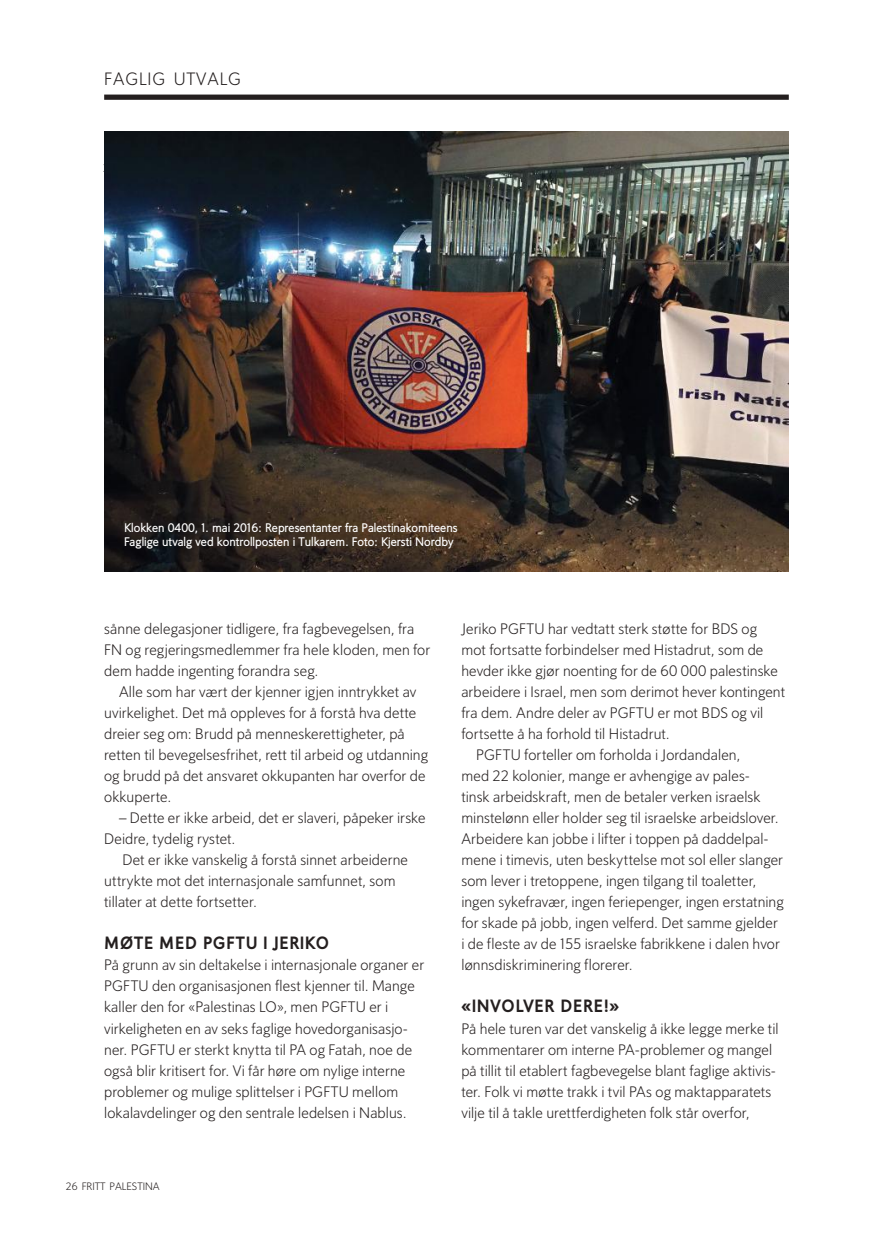
<style>
.page{position:relative;width:893px;height:1241px;background:#fff}
.page>*{position:absolute;margin:0;border:0;box-sizing:border-box;transform-origin:0 0}
.t1{font:900 17.5px "Oslo";letter-spacing:.05em;color:#241f1f}
.t2{font:300 17.5px "Oslo";letter-spacing:.05em;color:#241f1f}
.t3{font:300 14.88px/21px "Oslo";letter-spacing:.01em;color:#241f1f}
.t4{font:700 12.25px/14px "Oslo";color:#fff}
.t5{font:300 10.5px "Oslo";color:#241f1f}
</style>
<div class="page">
<div style="left:104px;top:94px;width:685px;height:6px;background:#241f1f"></div>
<img style="left:104px;top:131px;width:685px;height:440px">
<p class="t2" style="left:104px;top:69px;width:138px">FAGLIG UTVALG</p>
<p class="t4" style="left:124px;top:521px;width:335px">Klokken 0400, 1. mai 2016: Representanter fra Palestinakomiteens<br>Faglige utvalg ved kontrollposten i Tulkarem. Foto: Kjersti Nordby</p>
<p class="t3" style="left:104px;top:618px;width:328px">sånne delegasjoner tidligere, fra fagbevegelsen, fra<br>FN og regjeringsmedlemmer fra hele kloden, men for dem hadde ingenting forandra seg.</p>
<p class="t3" style="left:104px;top:681px;width:325px;text-indent:15px">Alle som har vært der kjenner igjen inntrykket av uvirkelighet. Det må oppleves for å forstå hva dette dreier seg om: Brudd på menneskerettigheter, på retten til bevegelsesfrihet, rett til arbeid og utdanning og brudd på det ansvaret okkupanten har overfor de okkuperte.</p>
<p class="t3" style="left:104px;top:807px;width:323px;text-indent:15px">– Dette er ikke arbeid, det er slaveri, påpeker irske<br>Deidre, tydelig rystet.</p>
<p class="t3" style="left:104px;top:849px;width:305px;text-indent:18px">Det er ikke vanskelig å forstå sinnet arbeiderne uttrykte mot det internasjonale samfunnet, som tillater at dette fortsetter.</p>
<p class="t1" style="left:104px;top:933px;width:226px">MØTE MED PGFTU I JERIKO</p>
<p class="t3" style="left:104px;top:954px;width:321px">På grunn av sin deltakelse i internasjonale organer er PGFTU den organisasjonen flest kjenner til. Mange kaller den for «Palestinas LO», men PGFTU er i virkeligheten en av seks faglige hovedorganisasjo&shy;ner. PGFTU er sterkt knytta til PA og Fatah, noe de også blir kritisert for. Vi får høre om nylige interne problemer og mulige splittelser i PGFTU mellom lokalavdelinger og den sentrale ledelsen i Nablus.</p>
<p class="t5" style="left:66px;top:1180px;width:95px">26 FRITT PALESTINA</p>
<p class="t3" style="left:461px;top:618px;width:297px">Jeriko PGFTU har vedtatt sterk støtte for BDS og</p>
<p class="t3" style="left:461px;top:639px;width:304px">mot fortsatte forbindelser med Histadrut, som de</p>
<p class="t3" style="left:461px;top:660px;width:318px">hevder ikke gjør noenting for de 60 000 palestinske</p>
<p class="t3" style="left:461px;top:681px;width:325px">arbeidere i Israel, men som derimot hever kontingent</p>
<p class="t3" style="left:461px;top:702px;width:303px">fra dem. Andre deler av PGFTU er mot BDS og vil</p>
<p class="t3" style="left:461px;top:723px;width:210px">fortsette å ha forhold til Histadrut.</p>
<p class="t3" style="left:476px;top:744px;width:266px">PGFTU forteller om forholda i Jordandalen,</p>
<p class="t3" style="left:461px;top:765px;width:290px">med 22 kolonier, mange er avhengige av pales-</p>
<p class="t3" style="left:461px;top:786px;width:301px">tinsk arbeidskraft, men de betaler verken israelsk</p>
<p class="t3" style="left:461px;top:807px;width:319px">minstelønn eller holder seg til israelske arbeidslover.</p>
<p class="t3" style="left:461px;top:828px;width:308px">Arbeidere kan jobbe i lifter i toppen på daddelpal-</p>
<p class="t3" style="left:461px;top:849px;width:323px">mene i timevis, uten beskyttelse mot sol eller slanger</p>
<p class="t3" style="left:461px;top:870px;width:296px">som lever i tretoppene, ingen tilgang til toaletter,</p>
<p class="t3" style="left:461px;top:891px;width:324px">ingen sykefravær, ingen feriepenger, ingen erstatning</p>
<p class="t3" style="left:461px;top:912px;width:318px">for skade på jobb, ingen velferd. Det samme gjelder</p>
<p class="t3" style="left:461px;top:933px;width:320px">i de fleste av de 155 israelske fabrikkene i dalen hvor</p>
<p class="t3" style="left:461px;top:954px;width:173px">lønnsdiskriminering florerer.</p>
<p class="t1" style="left:461px;top:996px;width:159px">«INVOLVER DERE!»</p>
<p class="t3" style="left:461px;top:1017px;width:319px">På hele turen var det vanskelig å ikke legge merke til kommentarer om interne PA-problemer og mangel på tillit til etablert fagbevegelse blant faglige aktivis&shy;ter. Folk vi møtte trakk i tvil PAs og maktapparatets vilje til å takle urettferdigheten folk står overfor,</p>
</div>
